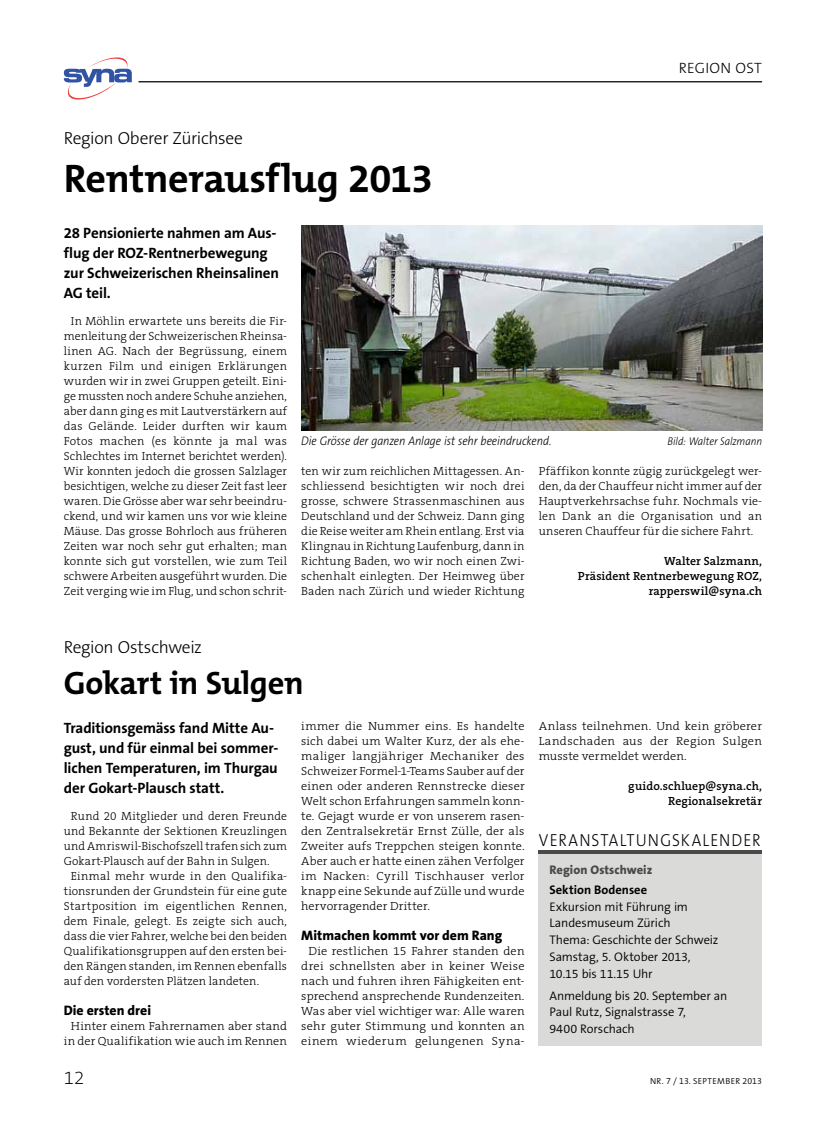
<style>
.page{position:relative;width:833px;height:1134px;background:#fff}
.page>*{position:absolute;margin:0;border:0;box-sizing:border-box;transform-origin:0 0}
.t1{font:700 40px "The Mix B W7";letter-spacing:-.015em;color:#000}
.t2{font:700 32.5px "The Mix B W7";letter-spacing:-.015em;color:#000}
.t3{font:200 18.75px "The Sans B W2";color:#000}
.t4{font:300 17.5px "The Sans B W3";letter-spacing:-.015em;color:#000}
.t5{font:300 17.5px "The Sans B W3";letter-spacing:.07em;color:#000;scale:.9 1}
.t6{font:300 17.5px "The Sans B W3";letter-spacing:-.015em;color:#000;scale:.9 1}
.t7{font:700 15px/20px "The Sans B W7";letter-spacing:-.01em;color:#000}
.t8{font:300 15px "The Sans B W3";letter-spacing:.015em;color:#000}
.t9{font:800 13.75px "The Sans B W8";color:#000}
.t10{font:300 12.5px/16.8px "The Sans B W4";letter-spacing:-.01em;color:#000}
.t11{font:italic 300 12.5px "The Sans B W3";letter-spacing:-.01em;color:#000;scale:.9 1}
.t12{font:800 12.5px "The Sans B W8";color:#484b4a}
.t13{font:700 12.5px "The Sans B W7";letter-spacing:.005em;color:#000}
.t14{font:300 11.88px/15px "The Serif B W3";letter-spacing:.01em;color:#000;text-align:justify}
.t15{font:300 11.88px/15px "The Serif B W3";letter-spacing:.01em;color:#000;text-align:center;scale:1.04 1}
.t16{font:600 11.88px/15px "The Serif B W6";letter-spacing:.01em;color:#000;text-align:right}
.t17{font:300 11.88px "The Serif B W3";letter-spacing:.035em;color:#000}
.t18{font:italic 300 11.25px "The Sans B W3";letter-spacing:-.005em;color:#000;scale:.9 1}
.t19{font:300 8.75px "The Sans B W4";letter-spacing:.03em;color:#000}
</style>
<div class="page">
<svg style="left:64px;top:57px;width:68px;height:43px"></svg>
<hr style="left:138px;top:81px;width:624px;height:1px;background:#000">
<div style="left:539px;top:850px;width:223px;height:195px;background:#dadad9"></div>
<hr style="left:539px;top:850px;width:223px;height:4px;background:#484b4a">
<img style="left:301px;top:226px;width:461px;height:205px">
<p class="t8" style="left:678px;top:58px;width:85px">Region Ost</p>
<h3 class="t4" style="left:64px;top:127px;width:181px">Region Oberer Zürichsee</h3>
<h1 class="t1" style="left:64px;top:153px;width:371px">Rentnerausflug 2013</h1>
<p class="t7" style="left:64px;top:223px;width:217px">28 Pensionierte nahmen am Aus&shy;flug der ROZ-Rentnerbewegung zur Schweizerischen Rheinsalinen<br>AG teil.</p>
<p class="t14" style="left:64px;top:314px;width:225px;text-align:center">In Möhlin erwartete uns bereits die Fir&shy;menleitung der Schweizerischen Rheinsa&shy;linen AG. Nach der Begrüssung, einem kurzen Film und einigen Erklärungen wurden wir in zwei Gruppen geteilt. Eini&shy;ge mussten noch andere Schuhe anziehen, aber dann ging es mit Lautverstärkern auf das Gelände. Leider durften wir kaum Fotos machen (es könnte ja mal was Schlechtes im Internet berichtet werden).<br>Wir konnten jedoch die grossen Salzlager besichtigen, welche zu dieser Zeit fast leer waren. Die Grösse aber war sehr beeindru&shy;ckend, und wir kamen uns vor wie kleine Mäuse. Das grosse Bohrloch aus früheren Zeiten war noch sehr gut erhalten; man konnte sich gut vorstellen, wie zum Teil schwere Arbeiten ausgeführt wurden. Die Zeit verging wie im Flug, und schon schrit-</p>
<p class="t11" style="left:301px;top:434px;width:279px">Die Grösse der ganzen Anlage ist sehr beeindruckend.</p>
<p class="t18" style="left:667px;top:435px;width:106px">Bild: Walter Salzmann</p>
<p class="t14" style="left:301px;top:464px;width:225px">ten wir zum reichlichen Mittagessen. An&shy;schliessend besichtigten wir noch drei grosse, schwere Strassenmaschinen aus Deutschland und der Schweiz. Dann ging die Reise weiter am Rhein entlang. Erst via Klingnau in Richtung Laufenburg, dann in Richtung Baden, wo wir noch einen Zwi&shy;schenhalt einlegten. Der Heimweg über Baden nach Zürich und wieder Richtung</p>
<p class="t14" style="left:539px;top:464px;width:225px">Pfäffikon konnte zügig zurückgelegt wer&shy;den, da der Chauffeur nicht immer auf der Hauptverkehrsachse fuhr. Nochmals vie&shy;len Dank an die Organisation und an unseren Chauffeur für die sichere Fahrt.</p>
<p class="t16" style="left:578px;top:554px;width:186px">Walter Salzmann,<br>Präsident Rentnerbewegung ROZ, rapperswil@syna.ch</p>
<h3 class="t4" style="left:64px;top:636px;width:140px">Region Ostschweiz</h3>
<h2 class="t2" style="left:64px;top:662px;width:241px">Gokart in Sulgen</h2>
<p class="t7" style="left:64px;top:718px;width:216px">Traditionsgemäss fand Mitte Au&shy;gust, und für einmal bei sommer&shy;lichen Temperaturen, im Thurgau der Gokart-Plausch statt.</p>
<p class="t14" style="left:71px;top:809px;width:218px">Rund 20 Mitglieder und deren Freunde</p>
<p class="t14" style="left:64px;top:824px;width:225px">und Bekannte der Sektionen Kreuzlingen</p>
<p class="t14" style="left:64px;top:839px;width:225px">und Amriswil-Bischofszell trafen sich zum</p>
<p class="t14" style="left:64px;top:854px;width:207px">Gokart-Plausch auf der Bahn in Sulgen.</p>
<p class="t17" style="left:71px;top:869px;width:218px">Einmal mehr wurde in den Qualifika-</p>
<p class="t14" style="left:64px;top:884px;width:225px">tionsrunden der Grundstein für eine gute</p>
<p class="t14" style="left:64px;top:899px;width:225px">Startposition im eigentlichen Rennen,</p>
<p class="t14" style="left:64px;top:914px;width:225px">dem Finale, gelegt. Es zeigte sich auch,</p>
<p class="t14" style="left:64px;top:929px;width:225px">dass die vier Fahrer, welche bei den beiden</p>
<p class="t14" style="left:64px;top:944px;width:225px">Qualifikationsgruppen auf den ersten bei-</p>
<p class="t14" style="left:64px;top:959px;width:225px">den Rängen standen, im Rennen ebenfalls</p>
<p class="t14" style="left:64px;top:974px;width:197px">auf den vordersten Plätzen landeten.</p>
<p class="t9" style="left:64px;top:1002px;width:89px">Die ersten drei</p>
<p class="t14" style="left:64px;top:1019px;width:225px;text-align:center">Hinter einem Fahrernamen aber stand in der Qualifikation wie auch im Rennen</p>
<p class="t14" style="left:301px;top:719px;width:225px">immer die Nummer eins. Es handelte sich dabei um Walter Kurz, der als ehe&shy;maliger langjähriger Mechaniker des Schweizer Formel-1-Teams Sauber auf der einen oder anderen Rennstrecke dieser Welt schon Erfahrungen sammeln konn&shy;te. Gejagt wurde er von unserem rasen&shy;den Zentralsekretär Ernst Zülle, der als Zweiter aufs Treppchen steigen konnte.<br>Aber auch er hatte einen zähen Verfolger im Nacken: Cyrill Tischhauser verlor knapp eine Sekunde auf Zülle und wurde hervorragender Dritter.</p>
<p class="t9" style="left:301px;top:927px;width:202px">Mitmachen kommt vor dem Rang</p>
<p class="t15" style="left:301px;top:944px;width:216px">Die restlichen 15 Fahrer standen den drei schnellsten aber in keiner Weise nach und fuhren ihren Fähigkeiten ent&shy;sprechend ansprechende Rundenzeiten.<br>Was aber viel wichtiger war: Alle waren sehr guter Stimmung und konnten an einem wiederum gelungenen Syna-</p>
<p class="t15" style="left:539px;top:719px;width:216px;text-align:justify">Anlass teilnehmen. Und kein gröberer Landschaden aus der Region Sulgen musste vermeldet werden.</p>
<p class="t16" style="left:628px;top:779px;width:135px">guido.schluep@syna.ch,<br>Regionalsekretär</p>
<h3 class="t5" style="left:539px;top:828px;width:181px">VeranstaltungSKALEN</h3>
<h3 class="t6" style="left:731px;top:828px;width:34px">DER</h3>
<p class="t12" style="left:549px;top:861px;width:104px">Region Ostschweiz</p>
<p class="t13" style="left:549px;top:882px;width:99px">Sektion Bodensee</p>
<p class="t10" style="left:549px;top:898px;width:170px">Exkursion mit Führung im<br>Landesmuseum Zürich<br>Thema: Geschichte der Schweiz<br>Samstag, 5. Oktober 2013,<br>10.15 bis 11.15 Uhr</p>
<p class="t10" style="left:549px;top:987px;width:179px">Anmeldung bis 20. September an<br>Paul Rutz, Signalstrasse 7,<br>9400 Rorschach</p>
<h3 class="t3" style="left:64px;top:1066px;width:22px">12</h3>
<p class="t19" style="left:650px;top:1076px;width:114px">Nr. 7 / 13. September 2013</p>
</div>
